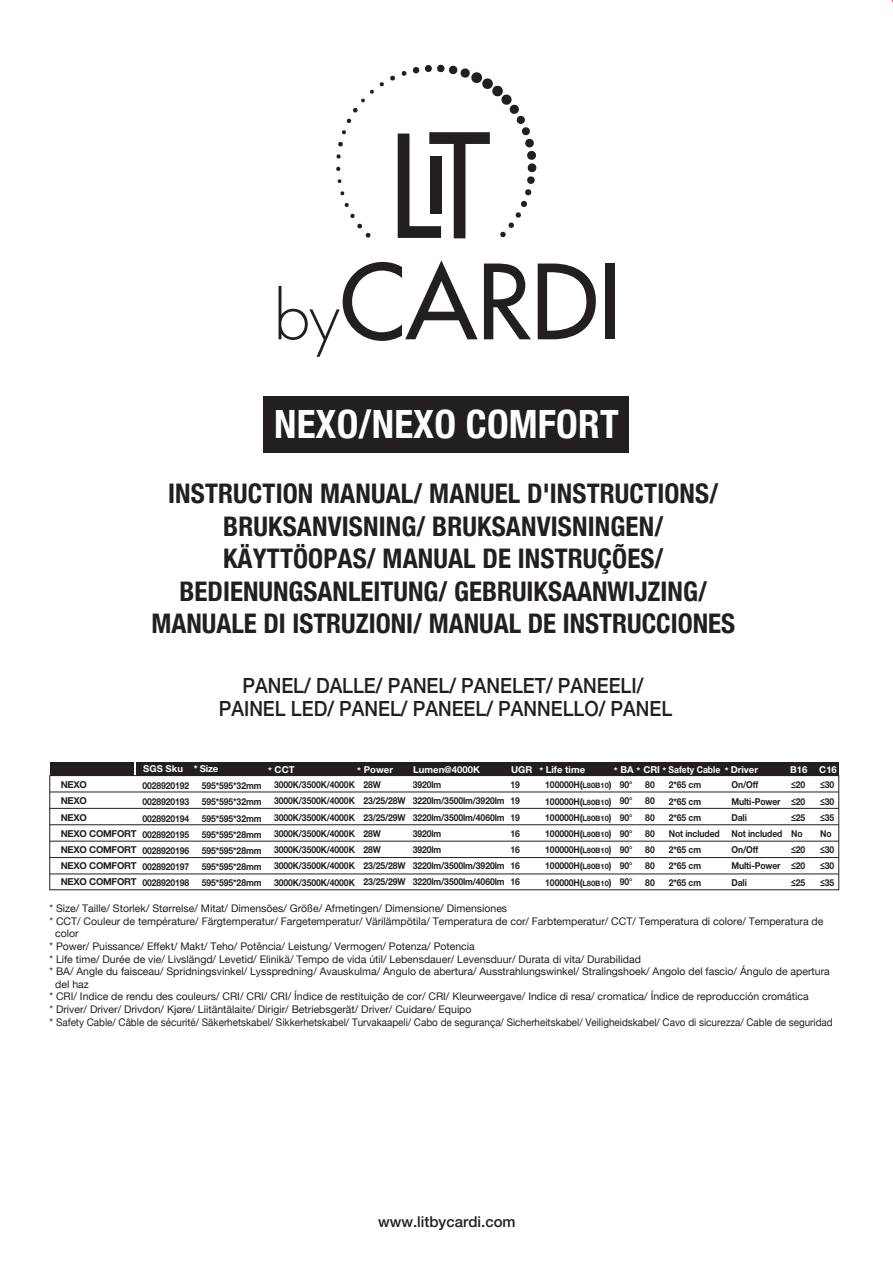
<style>
.page{position:relative;width:893px;height:1263px;background:#fff}
.page>*{position:absolute;margin:0;border:0;box-sizing:border-box;transform-origin:0 0}
.t1{font:700 condensed 39px "Helvetica Neue";letter-spacing:.005em;color:#fff}
.t2{font:700 condensed 27px/32.4px "Helvetica Neue";letter-spacing:.005em;color:#231f20;text-align:center}
.t3{font:500 21px/22.6px "Helvetica Neue";color:#231f20;text-align:center;scale:.9 1}
.t4{font:500 15px "Helvetica Neue";color:#231f20}
.t5{font:10.5px "Helvetica Neue";color:#231f20}
.t6{font:700 9.6px/16.2px "Helvetica Neue";letter-spacing:-.01em;color:#231f20;text-align:justify;scale:.9 1}
.t7{font:700 9.6px "Helvetica Neue";color:#fff}
.t8{font:700 9.6px/16.2px "Helvetica Neue";letter-spacing:-.01em;color:#231f20}
.s1{font-size:7.5px}
.s2{font-family:"Arial Narrow"}
</style>
<div class="page">
<div style="left:264px;top:396px;width:365px;height:56px;background:#231f20"></div>
<div style="left:50px;top:762px;width:83px;height:13px;background:#231f20"></div>
<div style="left:136px;top:762px;width:703px;height:13px;background:#231f20"></div>
<svg style="left:279px;top:260px;width:199px;height:97px"></svg>
<svg style="left:484px;top:264px;width:47px;height:75px"></svg>
<svg style="left:538px;top:264px;width:58px;height:75px"></svg>
<div style="left:605px;top:264px;width:9px;height:75px;background:#231f20"></div>
<svg style="left:350px;top:213px;width:21px;height:25px"></svg>
<svg style="left:344px;top:203px;width:5px;height:4px"></svg>
<svg style="left:340px;top:191px;width:5px;height:5px"></svg>
<svg style="left:337px;top:179px;width:5px;height:4px"></svg>
<svg style="left:336px;top:166px;width:5px;height:5px"></svg>
<svg style="left:336px;top:154px;width:5px;height:5px"></svg>
<svg style="left:338px;top:141px;width:5px;height:6px"></svg>
<svg style="left:342px;top:130px;width:4px;height:5px"></svg>
<svg style="left:346px;top:82px;width:38px;height:41px"></svg>
<svg style="left:390px;top:64px;width:147px;height:174px"></svg>
<div style="left:50px;top:775px;width:789px;height:115px;border:1px solid #231f20"></div>
<hr style="left:50px;top:873px;width:789px;height:1px;background:#231f20">
<hr style="left:50px;top:857px;width:789px;height:1px;background:#231f20">
<hr style="left:50px;top:841px;width:789px;height:1px;background:#231f20">
<hr style="left:50px;top:824px;width:789px;height:1px;background:#231f20">
<hr style="left:50px;top:808px;width:789px;height:1px;background:#231f20">
<hr style="left:50px;top:792px;width:789px;height:1px;background:#231f20">
<h1 class="t1" style="left:274px;top:401px;width:346px">NEXO/NEXO COMFORT</h1>
<h2 class="t2" style="left:151px;top:477px;width:585px">INSTRUCTION MANUAL/ MANUEL D'INSTRUCTIONS/ BRUKSANVISNING/ BRUKSANVISNINGEN/ KÄYTTÖOPAS/ MANUAL DE INSTRUÇÕES/ BEDIENUNGSANLEITUNG/ GEBRUIKSAANWIJZING/ MANUALE DI ISTRUZIONI/ MANUAL DE INSTRUCCIONES</h2>
<h3 class="t3" style="left:219px;top:674px;width:505px">PANEL/ DALLE/ PANEL/ PANELET/ PANEELI/<br>PAINEL LED/ PANEL/ PANEEL/ PANNELLO/ PANEL</h3>
<p class="t7" style="left:143px;top:762px;width:41px">SGS Sku</p>
<p class="t7" style="left:268px;top:765px;width:5px">*</p>
<p class="t7" style="left:194px;top:762px;width:26px">* Size</p>
<p class="t6" style="left:202px;top:777px;width:68px">595*595*32mm 595*595*32mm 595*595*32mm 595*595*28mm 595*595*28mm 595*595*28mm 595*595*28mm</p>
<p class="t6" style="left:274px;top:776px;width:91px">3000K/3500K/4000K 3000K/3500K/4000K 3000K/3500K/4000K 3000K/3500K/4000K 3000K/3500K/4000K 3000K/3500K/4000K 3000K/3500K/4000K</p>
<p class="t7" style="left:275px;top:763px;width:21px">CCT</p>
<p class="t7" style="left:357px;top:765px;width:5px">*</p>
<p class="t7" style="left:413px;top:763px;width:68px">Lumen@4000K</p>
<p class="t7" style="left:511px;top:763px;width:23px">UGR</p>
<p class="t7" style="left:614px;top:763px;width:146px">* BA * CRI * Safety Cable * Driver</p>
<p class="t7" style="left:790px;top:763px;width:48px">B16 C16</p>
<p class="t7" style="left:364px;top:763px;width:31px">Power</p>
<p class="t7" style="left:539px;top:763px;width:47px">* Life time</p>
<p class="t8" style="left:61px;top:776px;width:77px">NEXO<br>NEXO<br>NEXO<br>NEXO COMFORT<br>NEXO COMFORT<br>NEXO COMFORT<br>NEXO COMFORT</p>
<p class="t6" style="left:142px;top:777px;width:54px">0028920192<br>0028920193<br>0028920194<br>0028920195<br>0028920196<br>0028920197<br>0028920198</p>
<p class="t6" style="left:669px;top:777px;width:58px;text-align:left">2*65 cm<br>2*65 cm<br>2*65 cm<br>Not included<br>2*65 cm<br>2*65 cm<br>2*65 cm</p>
<p class="t6" style="left:731px;top:777px;width:58px;text-align:left">On/Off<br>Multi-Power<br>Dali<br>Not included<br>On/Off<br>Multi-Power<br>Dali</p>
<p class="t6" style="left:545px;top:777px;width:75px">100000H(<span class="s1">L80B10</span>)<br>100000H(<span class="s1">L80B10</span>)<br>100000H(<span class="s1">L80B10</span>)<br>100000H(<span class="s1">L80B10</span>)<br>100000H(<span class="s1">L80B10</span>)<br>100000H(<span class="s1">L80B10</span>)<br>100000H(<span class="s1">L80B10</span>)</p>
<p class="t6" style="left:363px;top:776px;width:49px;text-align:left">28W<br>23/25/28W<br>23/25/29W<br>28W<br>28W<br>23/25/28W<br>23/25/29W</p>
<p class="t6" style="left:413px;top:776px;width:104px;text-align:left">3920lm<br>3220lm/3500lm/3920lm<br>3220lm/3500lm/4060lm<br>3920lm<br>3920lm<br>3220lm/3500lm/3920lm<br>3220lm/3500lm/4060lm</p>
<p class="t6" style="left:510px;top:776px;width:12px">19<br>19<br>19<br>16<br>16<br>16<br>16</p>
<p class="t6" style="left:620px;top:776px;width:16px">90° 90° 90° 90° 90° 90° 90°</p>
<p class="t6" style="left:645px;top:776px;width:12px">80<br>80<br>80<br>80<br>80<br>80<br>80</p>
<p class="t6" style="left:791px;top:776px;width:17px;text-align:left"><span class="s2">≤</span>20 <span class="s2">≤</span>20 <span class="s2">≤</span>25<br>No <span class="s2">≤</span>20 <span class="s2">≤</span>20 <span class="s2">≤</span>25</p>
<p class="t6" style="left:820px;top:776px;width:17px;text-align:left"><span class="s2">≤</span>30 <span class="s2">≤</span>30 <span class="s2">≤</span>35<br>No <span class="s2">≤</span>30 <span class="s2">≤</span>30 <span class="s2">≤</span>35</p>
<p class="t5" style="left:49px;top:902px;width:459px">* Size/ Taille/ Storlek/ Størrelse/ Mitat/ Dimensões/ Größe/ Afmetingen/ Dimensione/ Dimensiones</p>
<p class="t5" style="left:49px;top:915px;width:775px">* CCT/ Couleur de température/ Färgtemperatur/ Fargetemperatur/ Värilämpötila/ Temperatura de cor/ Farbtemperatur/ CCT/ Temperatura di colore/ Temperatura de</p>
<p class="t5" style="left:55px;top:927px;width:25px">color</p>
<p class="t5" style="left:49px;top:940px;width:427px">* Power/ Puissance/ Effekt/ Makt/ Teho/ Potência/ Leistung/ Vermogen/ Potenza/ Potencia</p>
<p class="t5" style="left:49px;top:952px;width:593px">* Life time/ Durée de vie/ Livslängd/ Levetid/ Elinikä/ Tempo de vida útil/ Lebensdauer/ Levensduur/ Durata di vita/ Durabilidad</p>
<p class="t5" style="left:49px;top:965px;width:782px">* BA/ Angle du faisceau/ Spridningsvinkel/ Lysspredning/ Avauskulma/ Angulo de abertura/ Ausstrahlungswinkel/ Stralingshoek/ Angolo del fascio/ Ángulo de apertura</p>
<p class="t5" style="left:55px;top:978px;width:35px">del haz</p>
<p class="t5" style="left:49px;top:990px;width:761px">* CRI/ Indice de rendu des couleurs/ CRI/ CRI/ CRI/ Índice de restituição de cor/ CRI/ Kleurweergave/ Indice di resa/ cromatica/ Índice de reproducción cromática</p>
<p class="t5" style="left:49px;top:1003px;width:424px">* Driver/ Driver/ Drivdon/ Kjøre/ Liitäntälaite/ Dirigir/ Betriebsgerät/ Driver/ Cuidare/ Equipo</p>
<p class="t5" style="left:49px;top:1015px;width:785px">* Safety Cable/ Câble de sécurité/ Säkerhetskabel/ Sikkerhetskabel/ Turvakaapeli/ Cabo de segurança/ Sicherheitskabel/ Veiligheidskabel/ Cavo di sicurezza/ Cable de seguridad</p>
<h3 class="t4" style="left:378px;top:1213px;width:139px">www.litbycardi.com</h3>
</div>
